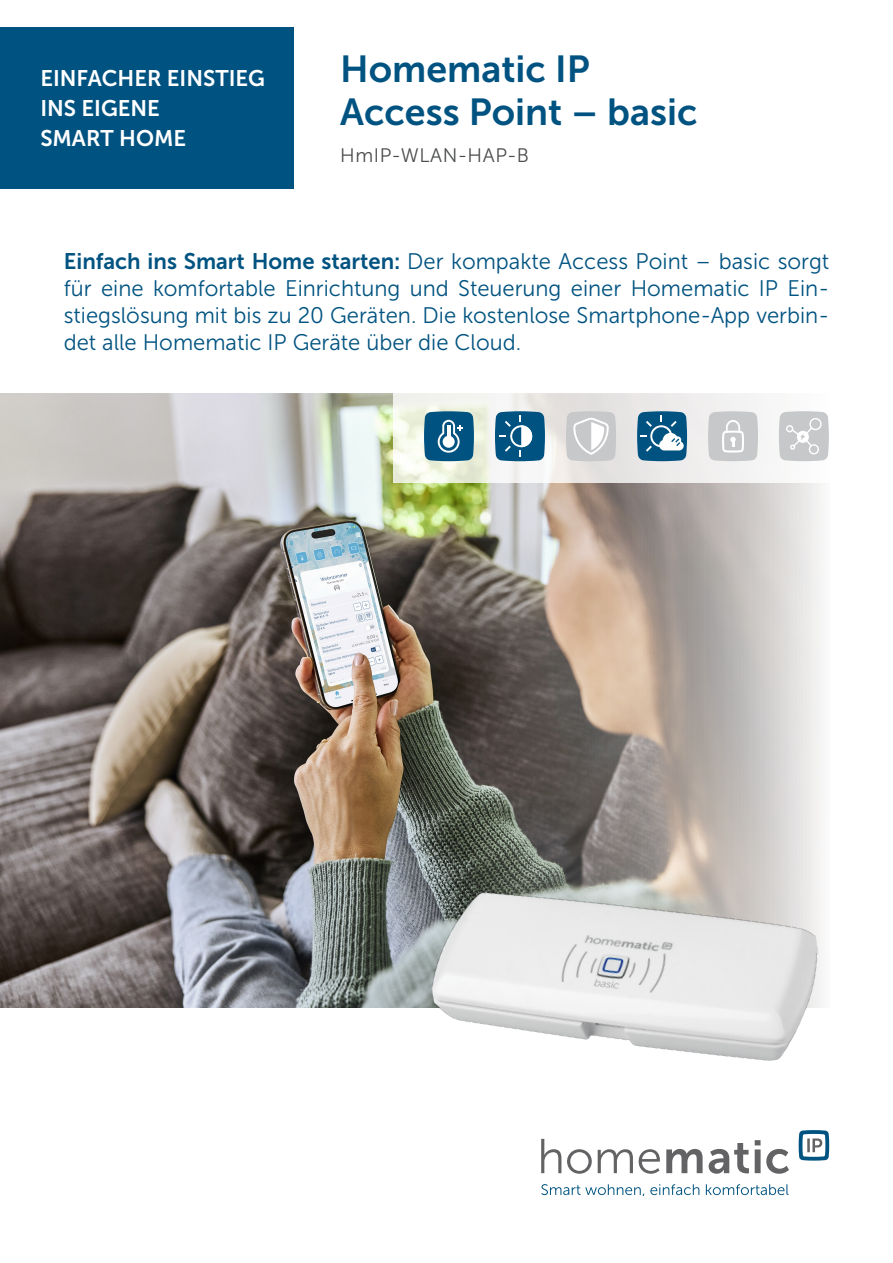
<style>
.page{position:relative;width:893px;height:1263px;background:#fff}
.page>*{position:absolute;margin:0;border:0;box-sizing:border-box;transform-origin:0 0}
.Headline{font:37.5px/43.5px "Museo Sans 700";color:#005381}
.Fließtext_Deckblatt{font:22.5px/27px "Museo Sans 300";color:#005381;text-align:justify}
.Kastentext{font:22.5px/30px "Museo Sans 700";color:#fff}
.Subheadline{font:19.5px "Museo Sans 300";letter-spacing:.03em;color:#4b4c4d}
.s1{font-family:"Museo Sans 700"}
</style>
<div class="page">
<img style="left:0;top:394px;width:820px;height:614px">
<div style="left:0;top:27px;width:294px;height:162px;background:#005381"></div>
<img style="left:420px;top:850px;width:400px;height:211px">
<svg style="left:541px;top:1139px;width:248px;height:35px"></svg>
<svg style="left:799px;top:1130px;width:30px;height:30px"></svg>
<svg style="left:541px;top:1184px;width:103px;height:11px"></svg>
<svg style="left:650px;top:1184px;width:49px;height:11px"></svg>
<svg style="left:706px;top:1184px;width:82px;height:11px"></svg>
<svg style="left:393px;top:393px;width:427px;height:90px"></svg>
<svg style="left:424px;top:411px;width:50px;height:50px;background:#2a6f94"></svg>
<hr style="left:447px;top:426px;width:4px;height:12px;background:#fff">
<svg style="left:566px;top:411px;width:50px;height:50px"></svg>
<svg style="left:708px;top:411px;width:50px;height:50px;background:#cecfd0"></svg>
<svg style="left:495px;top:411px;width:50px;height:50px;background:#2c7096"></svg>
<svg style="left:637px;top:411px;width:50px;height:50px;background:#3a799d"></svg>
<svg style="left:779px;top:411px;width:50px;height:50px;background:#cfd0d1"></svg>
<p class="Kastentext" style="left:40px;top:64px;width:226px">EINFACHER EINSTIEG<br>INS EIGENE</p>
<p class="Kastentext" style="left:40px;top:124px;width:147px">SMART HOME</p>
<p class="Headline" style="left:340px;top:47px;width:359px">Homematic IP<br>Access Point – basic</p>
<p class="Subheadline" style="left:340px;top:145px;width:190px">HmIP-WLAN-HAP-B</p>
<p class="Fließtext_Deckblatt" style="left:64px;top:248px;width:767px"><span class="s1">Einfach ins Smart Home starten:</span> Der kompakte Access Point – basic sorgt für eine komfortable Einrichtung und Steuerung einer Homematic IP Ein&shy;stiegslösung mit bis zu 20 Geräten. Die kostenlose Smartphone-App verbin&shy;det alle Homematic IP Geräte über die Cloud.</p>
</div>
